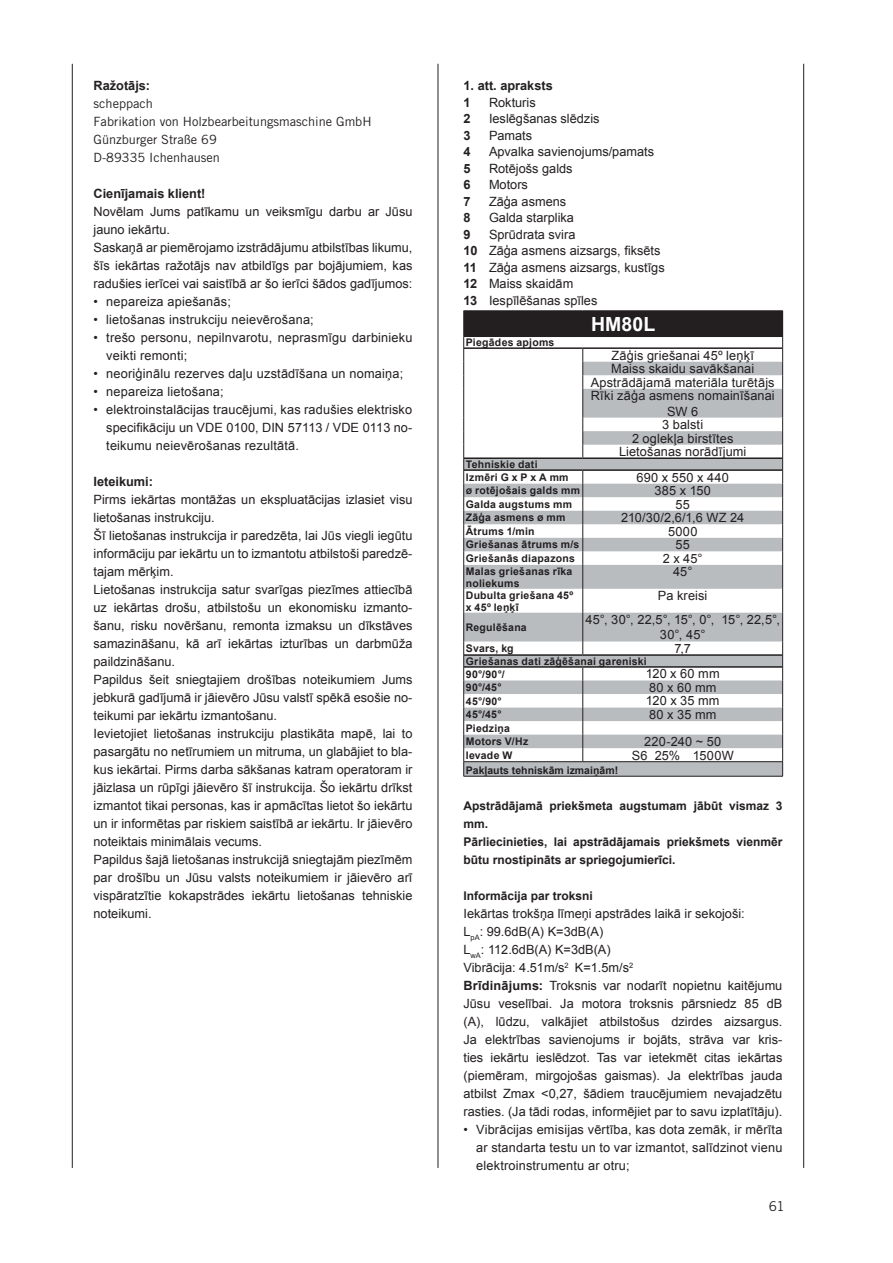
<style>
.page{position:relative;width:893px;height:1263px;background:#fff}
.page>*{position:absolute;margin:0;border:0;box-sizing:border-box;transform-origin:0 0}
.t1{font:700 19.5px "Arial";letter-spacing:.005em;color:#fff}
.t2{font:13.5px "Trade Gothic";color:#231f20}
.t3{font:12.75px/18px "Arial";color:#231f20}
.t4{font:12.75px/18px "Trade Gothic";color:#231f20}
.t5{font:700 12.75px/16.5px "Arial";color:#231f20}
.t6{font:12.75px/15.3px "Arial";letter-spacing:.02em;color:#231f20;text-align:center}
.t7{font:700 12px/18px "Arial";color:#231f20}
.t8{font:700 10.5px/12.8px "Arial";letter-spacing:.025em;color:#231f20}
.t9{font:700 10.5px "Arial";color:#231f20}
.s1{font-weight:700}
</style>
<div class="page">
<hr style="left:72px;top:64px;width:1px;height:1104px;background:#231f20">
<hr style="left:438px;top:64px;width:1px;height:1104px;background:#231f20">
<hr style="left:803px;top:64px;width:1px;height:1104px;background:#231f20">
<div style="left:464px;top:311px;width:319px;height:25px;background:#231f20"></div>
<svg style="left:464px;top:362px;width:318px;height:414px"></svg>
<svg style="left:582px;top:349px;width:1px;height:108px"></svg>
<svg style="left:582px;top:471px;width:1px;height:183px"></svg>
<svg style="left:582px;top:668px;width:1px;height:93px"></svg>
<hr style="left:463px;top:310px;width:120px;height:1px;background:#231f20">
<hr style="left:583px;top:310px;width:200px;height:1px;background:#231f20">
<hr style="left:464px;top:335px;width:119px;height:2px;background:#231f20">
<hr style="left:583px;top:335px;width:199px;height:2px;background:#231f20">
<hr style="left:464px;top:347px;width:119px;height:2px;background:#231f20">
<hr style="left:583px;top:347px;width:199px;height:2px;background:#231f20">
<hr style="left:464px;top:457px;width:119px;height:2px;background:#231f20">
<hr style="left:583px;top:457px;width:199px;height:2px;background:#231f20">
<hr style="left:464px;top:469px;width:119px;height:2px;background:#231f20">
<hr style="left:583px;top:469px;width:199px;height:2px;background:#231f20">
<hr style="left:464px;top:654px;width:119px;height:2px;background:#231f20">
<hr style="left:583px;top:654px;width:199px;height:2px;background:#231f20">
<hr style="left:464px;top:666px;width:119px;height:2px;background:#231f20">
<hr style="left:583px;top:666px;width:199px;height:2px;background:#231f20">
<hr style="left:463px;top:761px;width:120px;height:1px;background:#231f20">
<svg style="left:463px;top:311px;width:1px;height:465px"></svg>
<hr style="left:583px;top:761px;width:200px;height:1px;background:#231f20">
<svg style="left:782px;top:336px;width:1px;height:440px"></svg>
<hr style="left:463px;top:776px;width:120px;height:1px;background:#231f20">
<hr style="left:583px;top:776px;width:200px;height:1px;background:#231f20">
<p class="t5" style="left:94px;top:78px;width:58px">Ražotājs:</p>
<p class="t4" style="left:94px;top:94px;width:280px">scheppach<br>Fabrikation von Holzbearbeitungsmaschine GmbH<br>Günzburger Straße 69<br>D-89335 Ichenhausen</p>
<p class="t5" style="left:94px;top:186px;width:113px">Cienījamais klient!</p>
<p class="t3" style="left:94px;top:203px;width:320px">Novēlam Jums patīkamu un veiksmīgu darbu ar Jūsu jauno iekārtu.<br>Saskaņā ar piemērojamo izstrādājumu atbilstības likumu, šīs iekārtas ražotājs nav atbildīgs par bojājumiem, kas radušies ierīcei vai saistībā ar šo ierīci šādos gadījumos:</p>
<p class="t3" style="left:94px;top:293px;width:139px">• nepareiza apiešanās;</p>
<p class="t3" style="left:94px;top:311px;width:222px">• lietošanas instrukciju neievērošana;</p>
<p class="t3" style="left:106px;top:329px;width:308px;text-indent:-13px">• trešo personu, nepilnvarotu, neprasmīgu darbinieku veikti remonti;</p>
<p class="t3" style="left:94px;top:365px;width:311px">• neoriģinālu rezerves daļu uzstādīšana un nomaiņa;</p>
<p class="t3" style="left:94px;top:383px;width:132px">• nepareiza lietošana;</p>
<p class="t3" style="left:106px;top:401px;width:307px;text-align:justify;text-indent:-13px">• elektroinstalācijas traucējumi, kas radušies elektrisko specifikāciju un VDE 0100, DIN 57113 / VDE 0113 no&shy;teikumu neievērošanas rezultātā.</p>
<p class="t5" style="left:94px;top:474px;width:61px">Ieteikumi:</p>
<p class="t3" style="left:94px;top:491px;width:320px">Pirms iekārtas montāžas un ekspluatācijas izlasiet visu lietošanas instrukciju.<br>Šī lietošanas instrukcija ir paredzēta, lai Jūs viegli iegūtu informāciju par iekārtu un to izmantotu atbilstoši paredzē&shy;tajam mērķim.<br>Lietošanas instrukcija satur svarīgas piezīmes attiecībā uz iekārtas drošu, atbilstošu un ekonomisku izmanto&shy;šanu, risku novēršanu, remonta izmaksu un dīkstāves samazināšanu, kā arī iekārtas izturības un darbmūža paildzināšanu.<br>Papildus šeit sniegtajiem drošības noteikumiem Jums jebkurā gadījumā ir jāievēro Jūsu valstī spēkā esošie no&shy;teikumi par iekārtu izmantošanu.<br>Ievietojiet lietošanas instrukciju plastikāta mapē, lai to pasargātu no netīrumiem un mitruma, un glabājiet to bla&shy;kus iekārtai. Pirms darba sākšanas katram operatoram ir jāizlasa un rūpīgi jāievēro šī instrukcija. Šo iekārtu drīkst izmantot tikai personas, kas ir apmācītas lietot šo iekārtu un ir informētas par riskiem saistībā ar iekārtu. Ir jāievēro noteiktais minimālais vecums.<br>Papildus šajā lietošanas instrukcijā sniegtajām piezīmēm par drošību un Jūsu valsts noteikumiem ir jāievēro arī vispāratzītie kokapstrādes iekārtu lietošanas tehniskie noteikumi.</p>
<p class="t5" style="left:463px;top:78px;width:91px">1. att. apraksts<br>1</p>
<p class="t3" style="left:489px;top:93px;width:48px">Rokturis</p>
<p class="t5" style="left:463px;top:111px;width:9px">2</p>
<p class="t3" style="left:489px;top:110px;width:112px">Ieslēgšanas slēdzis</p>
<p class="t5" style="left:463px;top:127px;width:9px">3</p>
<p class="t3" style="left:489px;top:126px;width:45px">Pamats</p>
<p class="t5" style="left:463px;top:144px;width:9px">4</p>
<p class="t3" style="left:489px;top:143px;width:167px">Apvalka savienojums/pamats</p>
<p class="t5" style="left:463px;top:160px;width:9px">5</p>
<p class="t3" style="left:489px;top:159px;width:85px">Rotējošs galds</p>
<p class="t5" style="left:463px;top:177px;width:9px">6</p>
<p class="t3" style="left:489px;top:176px;width:40px">Motors</p>
<p class="t5" style="left:463px;top:193px;width:9px">7</p>
<p class="t3" style="left:489px;top:192px;width:79px">Zāģa asmens</p>
<p class="t5" style="left:463px;top:210px;width:9px">8</p>
<p class="t3" style="left:489px;top:209px;width:87px">Galda starplika</p>
<p class="t5" style="left:463px;top:226px;width:9px">9</p>
<p class="t3" style="left:463px;top:226px;width:203px;line-height:16.5px;text-indent:26px">Sprūdrata svira<br><span class="s1">10</span> Zāģa asmens aizsargs, fiksēts<br><span class="s1">11</span> Zāģa asmens aizsargs, kustīgs<br><span class="s1">12</span> Maiss skaidām<br><span class="s1">13</span> Iespīlēšanas spīles</p>
<h1 class="t1" style="left:591px;top:311px;width:66px">HM80L</h1>
<p class="t8" style="left:466px;top:336px;width:90px">Piegādes apjoms</p>
<p class="t3" style="left:591px;top:348px;width:185px;line-height:13.5px;text-align:center">Zāģis griešanai 45º leņķī<br>Maiss skaidu savākšanai<br>Apstrādājamā materiāla turētājs<br>Rīki zāģa asmens nomainīšanai</p>
<p class="t3" style="left:619px;top:404px;width:129px;line-height:13.5px;text-align:center">SW 6<br>3 balsti<br>2 oglekļa birstītes<br>Lietošanas norādījumi</p>
<p class="t8" style="left:466px;top:458px;width:104px">Tehniskie dati<br>Izmēri G x P x A mm</p>
<p class="t6" style="left:636px;top:469px;width:94px">690 x 550 x 440</p>
<p class="t8" style="left:466px;top:484px;width:116px">ø rotējošais galds mm</p>
<p class="t3" style="left:654px;top:482px;width:58px">385 x 150</p>
<p class="t8" style="left:466px;top:498px;width:108px">Galda augstums mm</p>
<p class="t3" style="left:675px;top:495px;width:16px">55</p>
<p class="t8" style="left:466px;top:512px;width:101px">Zāģa asmens ø mm</p>
<p class="t3" style="left:621px;top:509px;width:125px">210/30/2,6/1,6 WZ 24</p>
<p class="t8" style="left:466px;top:525px;width:70px">Ātrums 1/min</p>
<p class="t3" style="left:668px;top:522px;width:31px">5000</p>
<p class="t8" style="left:466px;top:539px;width:115px">Griešanas ātrums m/s</p>
<p class="t3" style="left:675px;top:536px;width:16px">55</p>
<p class="t8" style="left:466px;top:552px;width:111px">Griešanās diapazons</p>
<p class="t3" style="left:663px;top:549px;width:41px">2 x 45°</p>
<p class="t8" style="left:466px;top:565px;width:108px;line-height:12px">Malas griešanas rīka noliekums</p>
<p class="t3" style="left:673px;top:563px;width:21px">45°</p>
<p class="t8" style="left:466px;top:589px;width:109px;line-height:12px">Dubulta griešana 45º x 45º leņķī</p>
<p class="t3" style="left:658px;top:587px;width:51px">Pa kreisi</p>
<p class="t8" style="left:466px;top:621px;width:62px">Regulēšana</p>
<p class="t6" style="left:585px;top:612px;width:196px">45°, 30°, 22,5°, 15°, 0°, 15°, 22,5°,<br>30°, 45°</p>
<p class="t8" style="left:466px;top:642px;width:49px">Svars, kg</p>
<p class="t3" style="left:675px;top:640px;width:18px">7,7</p>
<p class="t8" style="left:466px;top:655px;width:182px">Griešanas dati zāģēšanai gareniski<br>90°/90°/</p>
<p class="t3" style="left:646px;top:665px;width:75px">120 x 60 mm</p>
<p class="t8" style="left:466px;top:681px;width:37px">90°/45°</p>
<p class="t3" style="left:649px;top:678px;width:69px">80 x 60 mm</p>
<p class="t8" style="left:466px;top:695px;width:37px">45°/90°</p>
<p class="t3" style="left:646px;top:692px;width:75px">120 x 35 mm</p>
<p class="t8" style="left:466px;top:708px;width:37px">45°/45°</p>
<p class="t3" style="left:649px;top:706px;width:69px">80 x 35 mm</p>
<p class="t8" style="left:466px;top:722px;width:64px;line-height:13.5px">Piedziņa<br>Motors V/Hz</p>
<p class="t3" style="left:644px;top:733px;width:78px">220-240 ~ 50</p>
<p class="t8" style="left:466px;top:749px;width:48px">Ievade W</p>
<p class="t3" style="left:632px;top:746px;width:103px">S6 25% 1500W</p>
<p class="t9" style="left:466px;top:763px;width:154px">Pakļauts tehniskām izmaiņām!</p>
<p class="t7" style="left:463px;top:797px;width:320px">Apstrādājamā priekšmeta augstumam jābūt vismaz 3 mm.<br>Pārliecinieties, lai apstrādājamais priekšmets vienmēr būtu rnostipināts ar spriegojumierīci.</p>
<p class="t7" style="left:463px;top:887px;width:131px">Informācija par troksni</p>
<p class="t3" style="left:463px;top:905px;width:320px">Iekārtas trokšņa līmeņi apstrādes laikā ir sekojoši:<br>L<sub>pA</sub>: 99.6dB(A) K=3dB(A)<br>L<sub>wA</sub>: 112.6dB(A) K=3dB(A)<br>Vibrācija: 4.51m/s<sup>2</sup> K=1.5m/s<sup>2<br></sup><span class="s1">Brīdinājums:</span> Troksnis var nodarīt nopietnu kaitējumu Jūsu veselībai. Ja motora troksnis pārsniedz 85 dB (A), lūdzu, valkājiet atbilstošus dzirdes aizsargus.<br>Ja elektrības savienojums ir bojāts, strāva var kris&shy;ties iekārtu ieslēdzot. Tas var ietekmēt citas iekārtas (piemēram, mirgojošas gaismas). Ja elektrības jauda atbilst Zmax &lt;0,27, šādiem traucējumiem nevajadzētu rasties. (Ja tādi rodas, informējiet par to savu izplatītāju).</p>
<p class="t3" style="left:476px;top:1121px;width:308px;text-align:justify;text-indent:-13px">• Vibrācijas emisijas vērtība, kas dota zemāk, ir mērīta ar standarta testu un to var izmantot, salīdzinot vienu elektroinstrumentu ar otru;</p>
<p class="t2" style="left:769px;top:1198px;width:17px">61</p>
</div>
